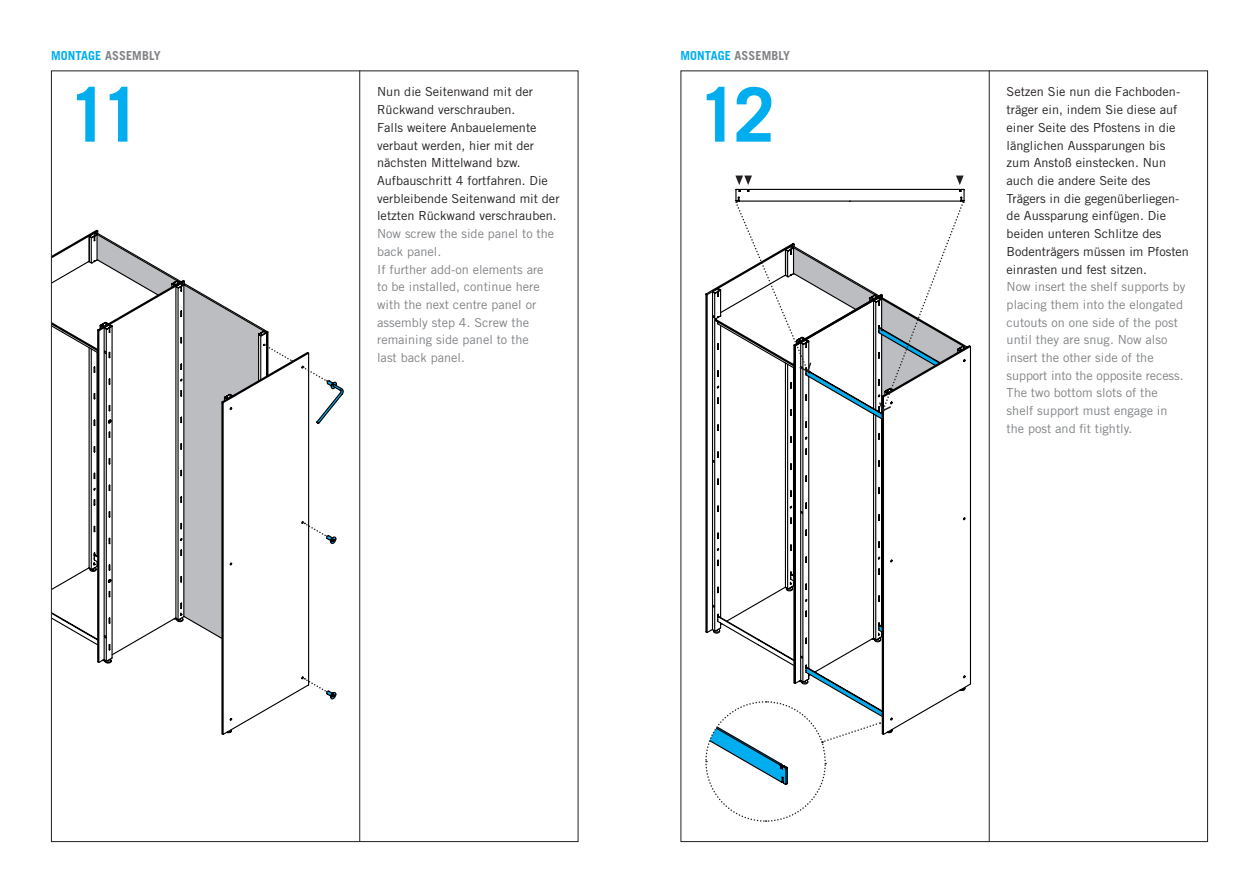
<style>
.page{position:relative;width:1259px;height:893px;background:#fff}
.page>*{position:absolute;margin:0;border:0;box-sizing:border-box;transform-origin:0 0}
.t1{font:700 75px "Trade Gothic LT Std";color:#00aeef}
.t2{font:12.45px/17.7px "Trade Gothic LT Std";color:#231f20}
.t3{font:12.45px/17.7px "Trade Gothic LT Std";color:#808285}
.t4{font:700 12.45px "Trade Gothic LT Std";letter-spacing:.005em;color:#808285}
.s1{color:#00aeef}
</style>
<div class="page">
<hr style="left:989px;top:70px;width:1px;height:772px;background:#231f20">
<svg style="left:966px;top:345px;width:6px;height:343px"></svg>
<svg style="left:87px;top:231px;width:223px;height:504px"></svg>
<svg style="left:53px;top:235px;width:216px;height:429px"></svg>
<hr style="left:106px;top:329px;width:1px;height:332px;background:#000">
<hr style="left:359px;top:70px;width:1px;height:772px;background:#231f20">
<svg style="left:89px;top:233px;width:204px;height:405px"></svg>
<svg style="left:304px;top:523px;width:33px;height:22px"></svg>
<svg style="left:304px;top:678px;width:33px;height:22px"></svg>
<svg style="left:303px;top:366px;width:41px;height:59px"></svg>
<svg style="left:705px;top:176px;width:261px;height:646px"></svg>
<p class="t4" style="left:51px;top:48px;width:111px"><span class="s1">MONTAGE</span> ASSEMBLY</p>
<h1 class="t1" style="left:68px;top:69px;width:76px">11</h1>
<p class="t2" style="left:377px;top:83px;width:184px">Nun die Seitenwand mit der<br>Rückwand verschrauben.<br>Falls weitere Anbauelemente verbaut werden, hier mit der nächsten Mittelwand bzw.<br>Aufbauschritt 4 fortfahren. Die verbleibende Seitenwand mit der letzten Rückwand verschrauben.</p>
<p class="t3" style="left:377px;top:225px;width:179px">Now screw the side panel to the back panel.<br>If further add-on elements are to be installed, continue here with the next centre panel or assembly step 4. Screw the remaining side panel to the<br>last back panel.</p>
<p class="t4" style="left:680px;top:48px;width:111px"><span class="s1">MONTAGE</span> ASSEMBLY</p>
<h1 class="t1" style="left:697px;top:69px;width:79px">12</h1>
<p class="t2" style="left:1006px;top:83px;width:184px">Setzen Sie nun die Fachboden&shy;träger ein, indem Sie diese auf einer Seite des Pfostens in die länglichen Aussparungen bis zum Anstoß einstecken. Nun auch die andere Seite des<br>Trägers in die gegenüberliegen&shy;de Aussparung einfügen. Die beiden unteren Schlitze des<br>Bodenträgers müssen im Pfosten einrasten und fest sitzen.</p>
<p class="t3" style="left:1006px;top:278px;width:180px">Now insert the shelf supports by placing them into the elongated cutouts on one side of the post until they are snug. Now also insert the other side of the support into the opposite recess.<br>The two bottom slots of the shelf support must engage in the post and fit tightly.</p>
</div>
